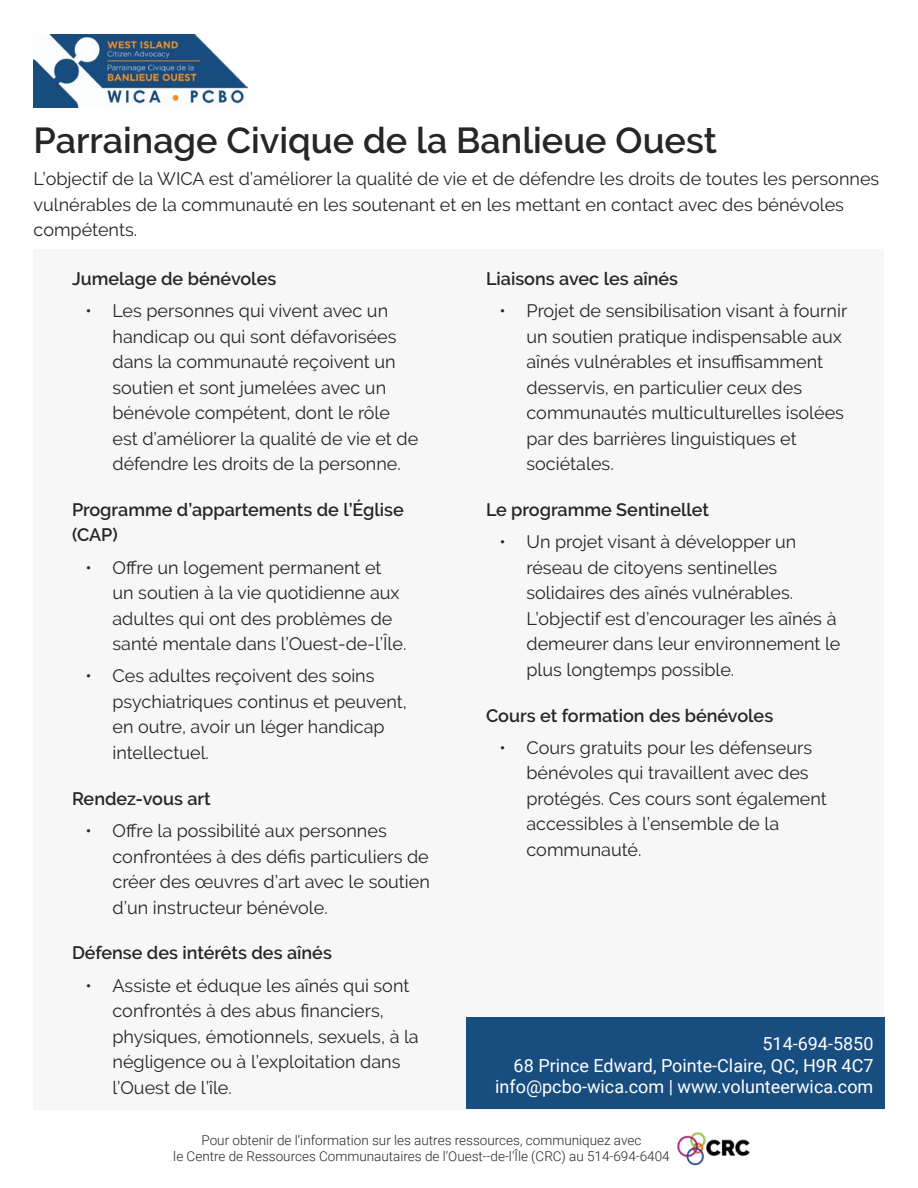
<style>
.page{position:relative;width:918px;height:1188px;background:#fff}
.page>*{position:absolute;margin:0;border:0;box-sizing:border-box;transform-origin:0 0}
.t1{font:600 36px "Raleway";color:#262626}
.t2{font:18px/25.5px "Raleway";color:#262626}
.t3{font:600 18px/25.5px "Raleway";color:#262626}
.t4{font:18px/21.6px "Roboto";color:#fff;text-align:right}
.t5{font:300 13.5px/16.2px "Roboto";color:#262626;text-align:center}
</style>
<div class="page">
<img style="left:677px;top:1132px;width:73px;height:34px">
<div style="left:34px;top:249px;width:850px;height:860px;background:#f7f7f7"></div>
<div style="left:466px;top:1017px;width:418px;height:92px;background:#184d80"></div>
<img style="left:34px;top:35px;width:213px;height:73px">
<h1 class="t1" style="left:34px;top:119px;width:685px">Parrainage Civique de la Banlieue Ouest</h1>
<p class="t2" style="left:34px;top:166px;width:847px">L’objectif de la WICA est d’améliorer la qualité de vie et de défendre les droits de toutes les personnes vulnérables de la communauté en les soutenant et en les mettant en contact avec des bénévoles compétents.</p>
<p class="t3" style="left:72px;top:266px;width:206px">Jumelage de bénévoles</p>
<p class="t2" style="left:113px;top:298px;width:307px;text-indent:-27px">• ❖Les personnes qui vivent avec un handicap ou qui sont défavorisées dans la communauté reçoivent un soutien et sont jumelées avec un bénévole compétent, dont le rôle est d’améliorer la qualité de vie et de défendre les droits de la personne.</p>
<p class="t3" style="left:72px;top:497px;width:333px">Programme d’appartements de l’Église (CAP)</p>
<p class="t2" style="left:113px;top:555px;width:295px;text-indent:-27px">• ❖Offre un logement permanent et un soutien à la vie quotidienne aux adultes qui ont des problèmes de santé mentale dans l’Ouest-de-l’Île.</p>
<p class="t2" style="left:113px;top:663px;width:296px;text-indent:-27px">• ❖Ces adultes reçoivent des soins psychiatriques continus et peuvent, en outre, avoir un léger handicap intellectuel.</p>
<p class="t3" style="left:72px;top:786px;width:140px">Rendez-vous art</p>
<p class="t2" style="left:113px;top:818px;width:319px;text-indent:-27px">• ❖Offre la possibilité aux personnes confrontées à des défis particuliers de créer des œuvres d’art avec le soutien d’un instructeur bénévole.</p>
<p class="t3" style="left:72px;top:940px;width:261px">Défense des intérêts des aînés</p>
<p class="t2" style="left:113px;top:972px;width:308px;text-indent:-27px">• ❖Assiste et éduque les aînés qui sont confrontés à des abus financiers, physiques, émotionnels, sexuels, à la négligence ou à l’exploitation dans l’Ouest de l’île.</p>
<p class="t3" style="left:486px;top:266px;width:194px">Liaisons avec les aînés</p>
<p class="t2" style="left:527px;top:298px;width:322px;text-indent:-27px">• ❖Projet de sensibilisation visant à fournir un soutien pratique indispensable aux aînés vulnérables et insuffisamment desservis, en particulier ceux des communautés multiculturelles isolées par des barrières linguistiques et sociétales.</p>
<p class="t3" style="left:486px;top:497px;width:225px">Le programme Sentinellet</p>
<p class="t2" style="left:527px;top:529px;width:316px;text-indent:-27px">• ❖Un projet visant à développer un réseau de citoyens sentinelles solidaires des aînés vulnérables.<br>L’objectif est d’encourager les aînés à demeurer dans leur environnement le plus longtemps possible.</p>
<p class="t3" style="left:486px;top:703px;width:289px">Cours et formation des bénévoles</p>
<p class="t2" style="left:527px;top:735px;width:302px;text-indent:-27px">• ❖Cours gratuits pour les défenseurs bénévoles qui travaillent avec des protégés. Ces cours sont également accessibles à l’ensemble de la communauté.</p>
<p class="t4" style="left:495px;top:1032px;width:380px">514-694-5850<br>68 Prince Edward, Pointe-Claire, QC, H9R 4C7 info@pcbo-wica.com | www.volunteerwica.com</p>
<p class="t5" style="left:173px;top:1132px;width:498px">Pour obtenir de l’information sur les autres ressources, communiquez avec<br>le Centre de Ressources Communautaires de l’Ouest--de-l’Île (CRC) au 514-694-6404</p>
</div>
